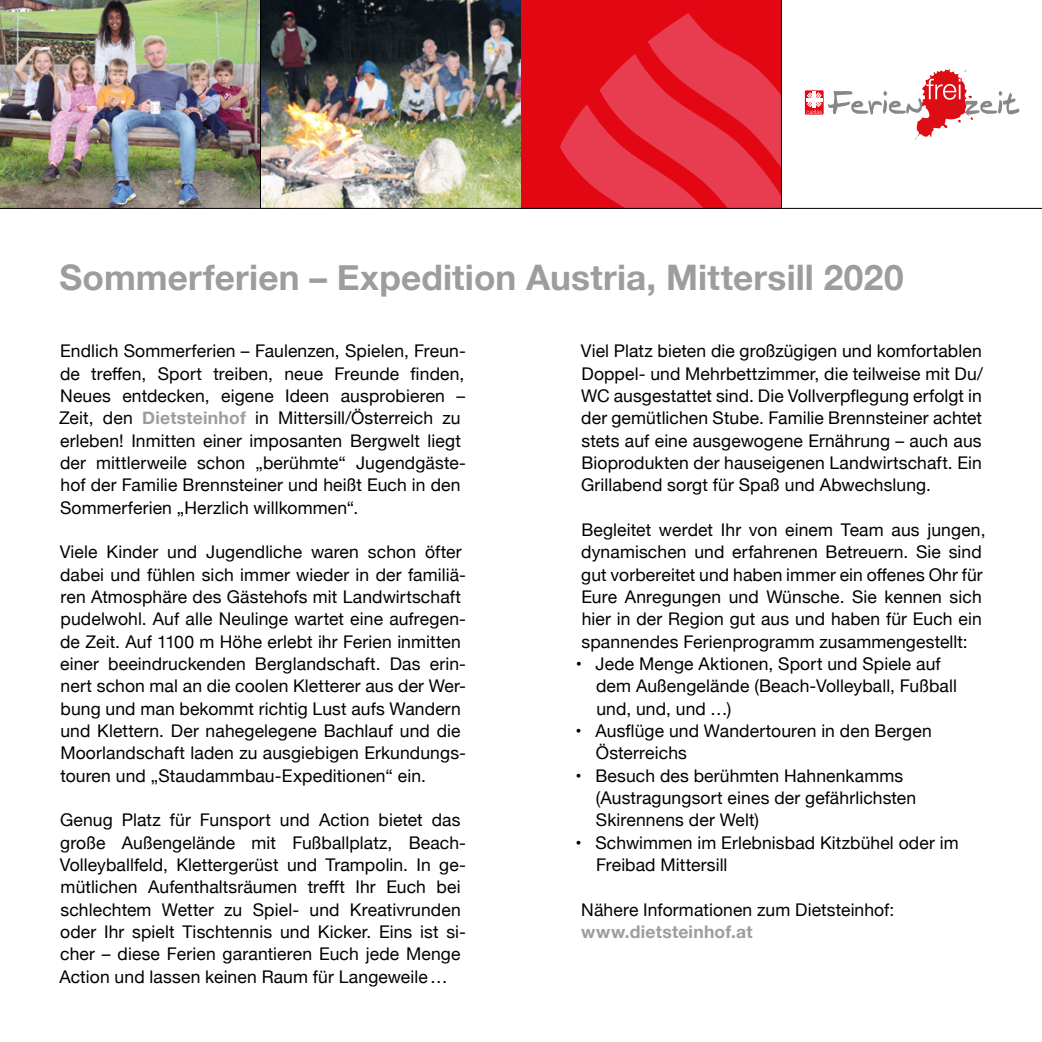
<style>
.page{position:relative;width:1042px;height:1042px;background:#fff}
.page>*{position:absolute;margin:0;border:0;box-sizing:border-box;transform-origin:0 0}
.t1{font:700 35.18px "Helvetica Neue";letter-spacing:.005em;color:#9d9d9c}
.t2{font:17.5px/22.4px "Helvetica Neue";letter-spacing:.005em;color:#000}
.t3{font:700 17.5px "Helvetica Neue";letter-spacing:.015em;color:#9d9d9c}
.s1{font-weight:700;color:#9d9d9c}
</style>
<div class="page">
<svg style="left:828px;top:69px;width:191px;height:71px"></svg>
<div style="left:805px;top:90px;width:18px;height:25px;background:#e30613"></div>
<hr style="left:813px;top:91px;width:3px;height:17px;background:#fff">
<svg style="left:806px;top:92px;width:16px;height:22px"></svg>
<img style="left:0;top:0;width:521px;height:208px">
<div style="left:521px;top:0;width:260px;height:208px;background:#e30613"></div>
<svg style="left:560px;top:13px;width:221px;height:195px"></svg>
<hr style="left:0;top:208px;width:1042px;height:1px;background:#000">
<hr style="left:781px;top:0;width:1px;height:208px;background:#000">
<hr style="left:260px;top:0;width:1px;height:208px;background:#000">
<h1 class="t1" style="left:60px;top:250px;width:845px">Sommerferien – Expedition Austria, Mittersill 2020</h1>
<p class="t2" style="left:59px;top:341px;width:408px">Endlich Sommerferien – Faulenzen, Spielen, Freun&shy;de treffen, Sport treiben, neue Freunde finden, Neues entdecken, eigene Ideen ausprobieren – Zeit, den <span class="s1">Dietsteinhof</span> in Mittersill/Österreich zu erleben! Inmitten einer imposanten Bergwelt liegt der mittlerweile schon „berühmte“ Jugendgäste&shy;hof der Familie Brennsteiner und heißt Euch in den Sommerferien „Herzlich willkommen“.</p>
<p class="t2" style="left:60px;top:542px;width:408px">Viele Kinder und Jugendliche waren schon öfter dabei und fühlen sich immer wieder in der familiä&shy;ren Atmosphäre des Gästehofs mit Landwirtschaft pudelwohl. Auf alle Neulinge wartet eine aufregen&shy;de Zeit. Auf 1100 m Höhe erlebt ihr Ferien inmitten einer beeindruckenden Berglandschaft. Das erin&shy;nert schon mal an die coolen Kletterer aus der Wer&shy;bung und man bekommt richtig Lust aufs Wandern und Klettern. Der nahegelegene Bachlauf und die Moorlandschaft laden zu ausgiebigen Erkundungs&shy;touren und „Staudammbau-Expeditionen“ ein.</p>
<p class="t2" style="left:59px;top:810px;width:408px">Genug Platz für Funsport und Action bietet das große Außengelände mit Fußballplatz, Beach-Volleyballfeld, Klettergerüst und Trampolin. In ge&shy;mütlichen Aufenthaltsräumen trefft Ihr Euch bei schlechtem Wetter zu Spiel- und Kreativrunden oder Ihr spielt Tischtennis und Kicker. Eins ist si&shy;cher – diese Ferien garantieren Euch jede Menge Action und lassen keinen Raum für Langeweile…</p>
<p class="t2" style="left:581px;top:341px;width:404px;text-align:justify">Viel Platz bieten die großzügigen und komfortablen Doppel- und Mehrbettzimmer, die teilweise mit Du/ WC ausgestattet sind. Die Vollverpflegung erfolgt in der gemütlichen Stube. Familie Brennsteiner achtet stets auf eine ausgewogene Ernährung – auch aus Bioprodukten der hauseigenen Landwirtschaft. Ein Grillabend sorgt für Spaß und Abwechslung.</p>
<p class="t2" style="left:581px;top:520px;width:406px">Begleitet werdet Ihr von einem Team aus jungen, dynamischen und erfahrenen Betreuern. Sie sind gut vorbereitet und haben immer ein offenes Ohr für Eure Anregungen und Wünsche. Sie kennen sich hier in der Region gut aus und haben für Euch ein spannendes Ferienprogramm zusammengestellt:</p>
<p class="t2" style="left:596px;top:654px;width:362px;text-indent:-20px">• Jede Menge Aktionen, Sport und Spiele auf dem Außengelände (Beach-Volleyball, Fußball und, und, und …)</p>
<p class="t2" style="left:596px;top:720px;width:337px;text-indent:-20px">• Ausflüge und Wandertouren in den Bergen<br>Österreichs</p>
<p class="t2" style="left:596px;top:765px;width:322px;text-indent:-20px">• Besuch des berühmten Hahnenkamms (Austragungsort eines der gefährlichsten<br>Skirennens der Welt)</p>
<p class="t2" style="left:596px;top:832px;width:364px;text-indent:-21px">• Schwimmen im Erlebnisbad Kitzbühel oder im<br>Freibad Mittersill</p>
<p class="t2" style="left:581px;top:899px;width:314px">Nähere Informationen zum Dietsteinhof:</p>
<p class="t3" style="left:581px;top:918px;width:173px">www.dietsteinhof.at</p>
</div>
